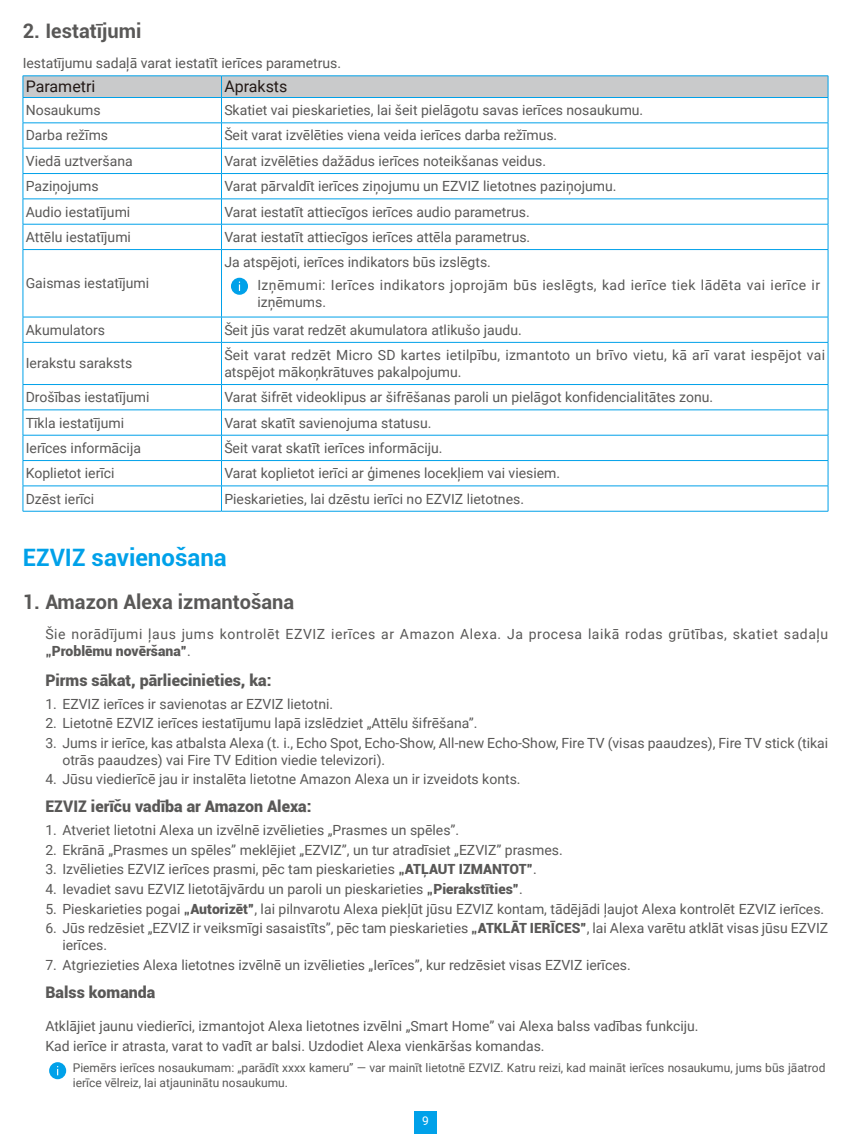
<style>
.page{position:relative;width:851px;height:1134px;background:#fff}
.page>*{position:absolute;margin:0;border:0;box-sizing:border-box;transform-origin:0 0}
.t1{font:700 24px "Roboto";color:#00a1e9}
.t2{font:700 20px "Roboto";color:#595857}
.t3{font:900 16px "Roboto";color:#595857}
.t4{font:16px "Roboto";color:#231916}
.t5{font:14px/16.8px "Roboto";color:#595857}
.t6{font:14px/22.4px "Roboto";letter-spacing:.025em;color:#595857}
.t7{font:14px/16.8px "Roboto";letter-spacing:.04em;color:#595857}
.t8{font:14px/16.8px "Roboto";letter-spacing:.02em;color:#595857}
.t9{font:12px/14.4px "Roboto";color:#595857}
.t10{font:12px "Roboto";color:#fff}
.s1{font-weight:900}
</style>
<div class="page">
<div style="left:414px;top:1111px;width:23px;height:23px;background:#00a1e9"></div>
<hr style="left:23px;top:75px;width:198px;height:1px;background:#00a1e9">
<hr style="left:221px;top:75px;width:607px;height:1px;background:#00a1e9">
<svg style="left:23px;top:76px;width:805px;height:173px"></svg>
<hr style="left:23px;top:249px;width:198px;height:1px;background:#00a1e9">
<hr style="left:23px;top:250px;width:1px;height:67px;background:#00a1e9">
<hr style="left:221px;top:249px;width:607px;height:1px;background:#00a1e9">
<hr style="left:221px;top:250px;width:1px;height:67px;background:#00a1e9">
<hr style="left:827px;top:250px;width:1px;height:67px;background:#00a1e9">
<hr style="left:23px;top:317px;width:198px;height:1px;background:#00a1e9">
<svg style="left:23px;top:317px;width:1px;height:25px"></svg>
<hr style="left:221px;top:317px;width:607px;height:1px;background:#00a1e9">
<svg style="left:221px;top:317px;width:1px;height:25px"></svg>
<svg style="left:827px;top:317px;width:1px;height:25px"></svg>
<hr style="left:23px;top:342px;width:198px;height:1px;background:#00a1e9">
<hr style="left:23px;top:343px;width:1px;height:41px;background:#00a1e9">
<hr style="left:221px;top:342px;width:607px;height:1px;background:#00a1e9">
<hr style="left:221px;top:343px;width:1px;height:41px;background:#00a1e9">
<hr style="left:827px;top:343px;width:1px;height:41px;background:#00a1e9">
<hr style="left:23px;top:384px;width:198px;height:1px;background:#00a1e9">
<hr style="left:221px;top:384px;width:607px;height:1px;background:#00a1e9">
<hr style="left:23px;top:409px;width:198px;height:1px;background:#00a1e9">
<hr style="left:221px;top:409px;width:607px;height:1px;background:#00a1e9">
<hr style="left:23px;top:435px;width:198px;height:1px;background:#00a1e9">
<hr style="left:221px;top:435px;width:607px;height:1px;background:#00a1e9">
<hr style="left:23px;top:460px;width:198px;height:1px;background:#00a1e9">
<hr style="left:221px;top:460px;width:607px;height:1px;background:#00a1e9">
<hr style="left:23px;top:485px;width:198px;height:1px;background:#00a1e9">
<svg style="left:23px;top:385px;width:1px;height:126px"></svg>
<hr style="left:221px;top:485px;width:607px;height:1px;background:#00a1e9">
<svg style="left:221px;top:385px;width:1px;height:126px"></svg>
<svg style="left:827px;top:385px;width:1px;height:126px"></svg>
<hr style="left:23px;top:511px;width:198px;height:1px;background:#00a1e9">
<hr style="left:221px;top:511px;width:607px;height:1px;background:#00a1e9">
<svg style="left:231px;top:278px;width:17px;height:17px"></svg>
<div style="left:49px;top:1062px;width:17px;height:17px;background:#00a1e9;border-radius:50%"></div>
<h2 class="t2" style="left:23px;top:16px;width:120px">2. Iestatījumi</h2>
<p class="t5" style="left:23px;top:54px;width:320px">Iestatījumu sadaļā varat iestatīt ierīces parametrus.</p>
<p class="t4" style="left:26px;top:75px;width:71px">Parametri</p>
<p class="t4" style="left:224px;top:75px;width:65px">Apraksts</p>
<p class="t5" style="left:26px;top:101px;width:76px">Nosaukums</p>
<p class="t5" style="left:224px;top:101px;width:420px">Skatiet vai pieskarieties, lai šeit pielāgotu savas ierīces nosaukumu.</p>
<p class="t5" style="left:26px;top:127px;width:84px">Darba režīms</p>
<p class="t5" style="left:224px;top:127px;width:334px">Šeit varat izvēlēties viena veida ierīces darba režīmus.</p>
<p class="t5" style="left:26px;top:152px;width:108px">Viedā uztveršana</p>
<p class="t5" style="left:224px;top:152px;width:323px">Varat izvēlēties dažādus ierīces noteikšanas veidus.</p>
<p class="t5" style="left:26px;top:177px;width:74px">Paziņojums</p>
<p class="t5" style="left:224px;top:177px;width:393px">Varat pārvaldīt ierīces ziņojumu un EZVIZ lietotnes paziņojumu.</p>
<p class="t5" style="left:26px;top:203px;width:106px">Audio iestatījumi</p>
<p class="t5" style="left:224px;top:203px;width:307px">Varat iestatīt attiecīgos ierīces audio parametrus.</p>
<p class="t5" style="left:26px;top:228px;width:107px">Attēlu iestatījumi</p>
<p class="t5" style="left:224px;top:228px;width:307px">Varat iestatīt attiecīgos ierīces attēla parametrus.</p>
<p class="t5" style="left:26px;top:274px;width:125px">Gaismas iestatījumi</p>
<p class="t6" style="left:257px;top:250px;width:564px;text-indent:-33px">Ja atspējoti, ierīces indikators būs izslēgts.<br>Izņēmumi: Ierīces indikators joprojām būs ieslēgts, kad ierīce tiek lādēta vai ierīce ir</p>
<p class="t5" style="left:257px;top:293px;width:70px">izņēmums.</p>
<p class="t5" style="left:26px;top:321px;width:81px">Akumulators</p>
<p class="t5" style="left:224px;top:321px;width:299px">Šeit jūs varat redzēt akumulatora atlikušo jaudu.</p>
<p class="t5" style="left:26px;top:354px;width:108px">Ierakstu saraksts</p>
<p class="t8" style="left:224px;top:346px;width:602px">Šeit varat redzēt Micro SD kartes ietilpību, izmantoto un brīvo vietu, kā arī varat iespējot vai atspējot mākoņkrātuves pakalpojumu.</p>
<p class="t5" style="left:26px;top:388px;width:125px">Drošības iestatījumi</p>
<p class="t5" style="left:224px;top:388px;width:490px">Varat šifrēt videoklipus ar šifrēšanas paroli un pielāgot konfidencialitātes zonu.</p>
<p class="t5" style="left:26px;top:414px;width:100px">Tīkla iestatījumi</p>
<p class="t5" style="left:224px;top:414px;width:209px">Varat skatīt savienojuma statusu.</p>
<p class="t5" style="left:26px;top:439px;width:117px">Ierīces informācija</p>
<p class="t5" style="left:224px;top:439px;width:220px">Šeit varat skatīt ierīces informāciju.</p>
<p class="t5" style="left:26px;top:464px;width:90px">Koplietot ierīci</p>
<p class="t5" style="left:224px;top:464px;width:337px">Varat koplietot ierīci ar ģimenes locekļiem vai viesiem.</p>
<p class="t5" style="left:26px;top:490px;width:70px">Dzēst ierīci</p>
<p class="t5" style="left:224px;top:490px;width:301px">Pieskarieties, lai dzēstu ierīci no EZVIZ lietotnes.</p>
<h1 class="t1" style="left:23px;top:541px;width:205px">EZVIZ savienošana</h1>
<h2 class="t2" style="left:23px;top:587px;width:273px">1. Amazon Alexa izmantošana</h2>
<p class="t7" style="left:45px;top:625px;width:784px">Šie norādījumi ļaus jums kontrolēt EZVIZ ierīces ar Amazon Alexa. Ja procesa laikā rodas grūtības, skatiet sadaļu <span class="s1">„Problēmu novēršana”</span>.</p>
<p class="t3" style="left:45px;top:669px;width:228px">Pirms sākat, pārliecinieties, ka:</p>
<p class="t5" style="left:45px;top:695px;width:289px">1. EZVIZ ierīces ir savienotas ar EZVIZ lietotni.</p>
<p class="t5" style="left:45px;top:714px;width:433px">2. Lietotnē EZVIZ ierīces iestatījumu lapā izslēdziet „Attēlu šifrēšana”.</p>
<p class="t5" style="left:62px;top:734px;width:767px;text-indent:-17px">3. Jums ir ierīce, kas atbalsta Alexa (t. i., Echo Spot, Echo-Show, All-new Echo-Show, Fire TV (visas paaudzes), Fire TV stick (tikai otrās paaudzes) vai Fire TV Edition viedie televizori).</p>
<p class="t5" style="left:45px;top:770px;width:476px">4. Jūsu viedierīcē jau ir instalēta lietotne Amazon Alexa un ir izveidots konts.</p>
<p class="t3" style="left:45px;top:795px;width:268px">EZVIZ ierīču vadība ar Amazon Alexa:</p>
<p class="t5" style="left:45px;top:821px;width:415px">1. Atveriet lietotni Alexa un izvēlnē izvēlieties „Prasmes un spēles”.</p>
<p class="t5" style="left:45px;top:841px;width:518px">2. Ekrānā „Prasmes un spēles” meklējiet „EZVIZ”, un tur atradīsiet „EZVIZ” prasmes.</p>
<p class="t5" style="left:45px;top:860px;width:493px">3. Izvēlieties EZVIZ ierīces prasmi, pēc tam pieskarieties <span class="s1">„ATĻAUT IZMANTOT”</span>.</p>
<p class="t5" style="left:45px;top:880px;width:479px">4. Ievadiet savu EZVIZ lietotājvārdu un paroli un pieskarieties <span class="s1">„Pierakstīties”</span>.</p>
<p class="t5" style="left:45px;top:900px;width:780px">5. Pieskarieties pogai <span class="s1">„Autorizēt”</span>, lai pilnvarotu Alexa piekļūt jūsu EZVIZ kontam, tādējādi ļaujot Alexa kontrolēt EZVIZ ierīces.</p>
<p class="t5" style="left:62px;top:919px;width:767px;text-indent:-17px">6. Jūs redzēsiet „EZVIZ ir veiksmīgi sasaistīts”, pēc tam pieskarieties <span class="s1">„ATKLĀT IERĪCES”</span>, lai Alexa varētu atklāt visas jūsu EZVIZ ierīces.</p>
<p class="t5" style="left:45px;top:956px;width:586px">7. Atgriezieties Alexa lietotnes izvēlnē un izvēlieties „Ierīces”, kur redzēsiet visas EZVIZ ierīces.</p>
<p class="t3" style="left:45px;top:980px;width:111px">Balss komanda</p>
<p class="t5" style="left:45px;top:1016px;width:654px;line-height:19.6px">Atklājiet jaunu viedierīci, izmantojot Alexa lietotnes izvēlni „Smart Home” vai Alexa balss vadības funkciju.<br>Kad ierīce ir atrasta, varat to vadīt ar balsi. Uzdodiet Alexa vienkāršas komandas.</p>
<p class="t9" style="left:73px;top:1060px;width:754px">Piemērs ierīces nosaukumam: „parādīt xxxx kameru” — var mainīt lietotnē EZVIZ. Katru reizi, kad maināt ierīces nosaukumu, jums būs jāatrod ierīce vēlreiz, lai atjauninātu nosaukumu.</p>
<p class="t10" style="left:422px;top:1112px;width:8px">9</p>
</div>
